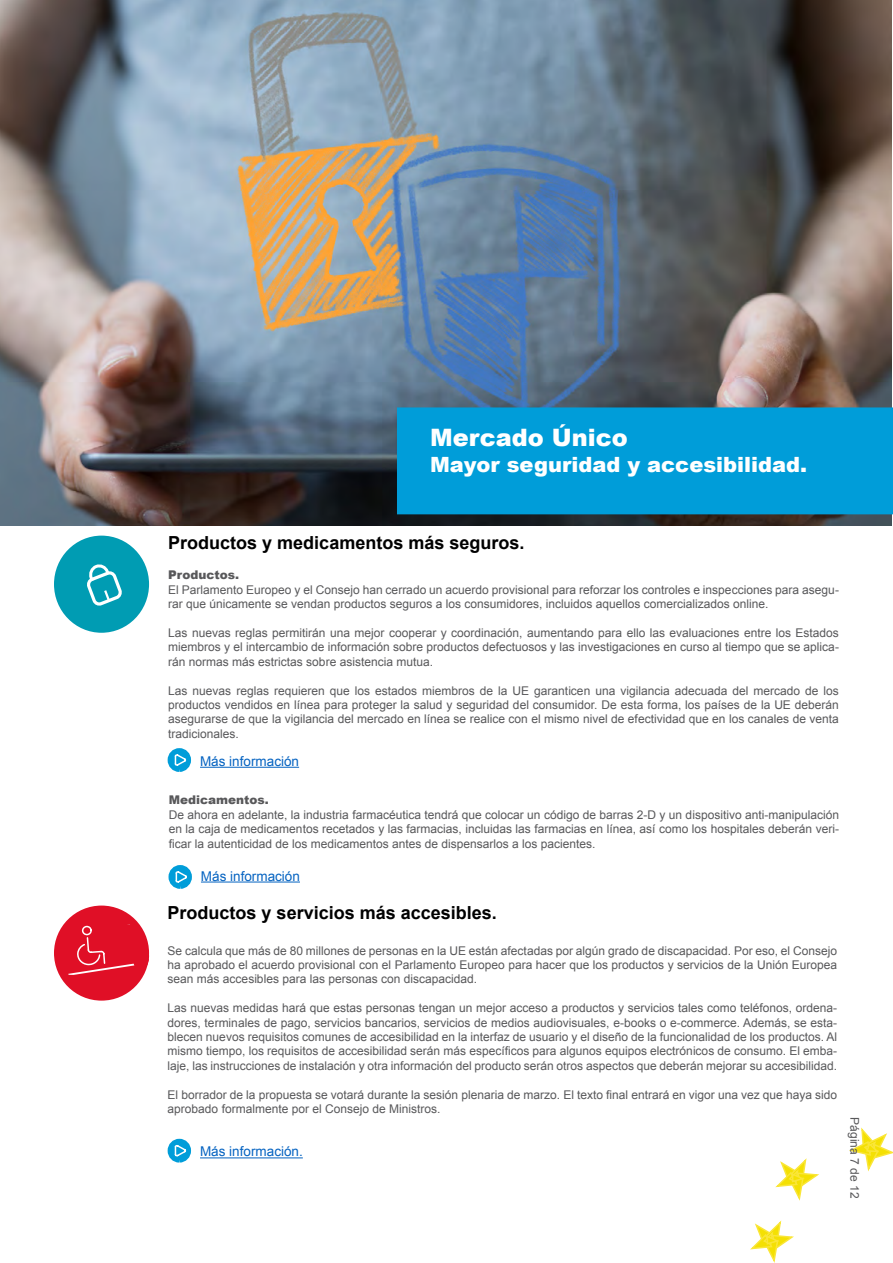
<style>
.page{position:relative;width:893px;height:1263px;background:#fff}
.page>*{position:absolute;margin:0;border:0;box-sizing:border-box;transform-origin:0 0}
.t1{font:900 24px "Arial";color:#fff}
.t2{font:900 21px "Arial";color:#fff}
.t3{font:700 18px "Arial";color:#000}
.t4{font:13.5px "Arial";color:#0563c1}
.t5{font:12px/14.4px "Arial";color:#58585a;text-align:justify}
.t6{font:900 12px "Arial";color:#58585a}
</style>
<div class="page">
<svg style="left:775px;top:1158px;width:44px;height:43px"></svg>
<svg style="left:849px;top:1127px;width:44px;height:45px"></svg>
<svg style="left:750px;top:1220px;width:44px;height:43px"></svg>
<div style="left:168px;top:748px;width:23px;height:24px;background:#009dd9;border:6px solid #009dd9;border-radius:50%"></div>
<svg style="left:173px;top:753px;width:14px;height:14px"></svg>
<hr style="left:200px;top:767px;width:99px;height:1px;background:#0563c1">
<img style="left:0;top:0;width:891px;height:526px">
<div style="left:54px;top:905px;width:95px;height:95px;background:#e00f26;border-radius:50%"></div>
<div style="left:54px;top:536px;width:95px;height:97px;background:#009cb3;border-radius:50%"></div>
<svg style="left:87px;top:564px;width:35px;height:42px"></svg>
<div style="left:168px;top:1139px;width:23px;height:23px;background:#009dd9;border:6px solid #009dd9;border-radius:50%"></div>
<svg style="left:173px;top:1144px;width:14px;height:13px"></svg>
<hr style="left:200px;top:1157px;width:103px;height:1px;background:#0563c1">
<svg style="left:168px;top:865px;width:24px;height:24px"></svg>
<svg style="left:174px;top:870px;width:14px;height:14px"></svg>
<hr style="left:201px;top:881px;width:99px;height:1px;background:#0563c1">
<div style="left:397px;top:407px;width:496px;height:107px;background:#009dd9"></div>
<svg style="left:68px;top:922px;width:82px;height:53px"></svg>
<h1 class="t1" style="left:430px;top:420px;width:199px">Mercado Único</h1>
<h2 class="t2" style="left:430px;top:449px;width:379px">Mayor seguridad y accesibilidad.</h2>
<h3 class="t3" style="left:168px;top:530px;width:358px">Productos y medicamentos más seguros.</h3>
<p class="t6" style="left:168px;top:566px;width:72px">Productos.</p>
<p class="t5" style="left:168px;top:582px;width:672px">El Parlamento Europeo y el Consejo han cerrado un acuerdo provisional para reforzar los controles e inspecciones para asegu&shy;rar que únicamente se vendan productos seguros a los consumidores, incluidos aquellos comercializados online.</p>
<p class="t5" style="left:168px;top:625px;width:672px">Las nuevas reglas permitirán una mejor cooperar y coordinación, aumentando para ello las evaluaciones entre los Estados miembros y el intercambio de información sobre productos defectuosos y las investigaciones en curso al tiempo que se aplica&shy;rán normas más estrictas sobre asistencia mutua.</p>
<p class="t5" style="left:168px;top:683px;width:672px">Las nuevas reglas requieren que los estados miembros de la UE garanticen una vigilancia adecuada del mercado de los productos vendidos en línea para proteger la salud y seguridad del consumidor. De esta forma, los países de la UE deberán asegurarse de que la vigilancia del mercado en línea se realice con el mismo nivel de efectividad que en los canales de venta tradicionales.</p>
<p class="t4" style="left:200px;top:752px;width:101px">Más información</p>
<p class="t6" style="left:169px;top:791px;width:102px">Medicamentos.</p>
<p class="t5" style="left:169px;top:807px;width:672px">De ahora en adelante, la industria farmacéutica tendrá que colocar un código de barras 2-D y un dispositivo anti-manipulación en la caja de medicamentos recetados y las farmacias, incluidas las farmacias en línea, así como los hospitales deberán veri&shy;ficar la autenticidad de los medicamentos antes de dispensarlos a los pacientes.</p>
<p class="t4" style="left:201px;top:866px;width:101px">Más información</p>
<h3 class="t3" style="left:168px;top:900px;width:331px">Productos y servicios más accesibles.</h3>
<p class="t5" style="left:168px;top:943px;width:671px">Se calcula que más de 80 millones de personas en la UE están afectadas por algún grado de discapacidad. Por eso, el Consejo ha aprobado el acuerdo provisional con el Parlamento Europeo para hacer que los productos y servicios de la Unión Europea sean más accesibles para las personas con discapacidad.</p>
<p class="t5" style="left:168px;top:1001px;width:671px">Las nuevas medidas hará que estas personas tengan un mejor acceso a productos y servicios tales como teléfonos, ordena&shy;dores, terminales de pago, servicios bancarios, servicios de medios audiovisuales, e-books o e-commerce. Además, se esta&shy;blecen nuevos requisitos comunes de accesibilidad en la interfaz de usuario y el diseño de la funcionalidad de los productos. Al mismo tiempo, los requisitos de accesibilidad serán más específicos para algunos equipos electrónicos de consumo. El emba&shy;laje, las instrucciones de instalación y otra información del producto serán otros aspectos que deberán mejorar su accesibilidad.</p>
<p class="t5" style="left:168px;top:1087px;width:671px">El borrador de la propuesta se votará durante la sesión plenaria de marzo. El texto final entrará en vigor una vez que haya sido aprobado formalmente por el Consejo de Ministros.</p>
<p class="t4" style="left:200px;top:1142px;width:104px">Más información.</p>
<p class="t5" style="left:862px;top:1117px;width:82px;rotate:90deg">Página 7 de 12</p>
</div>
